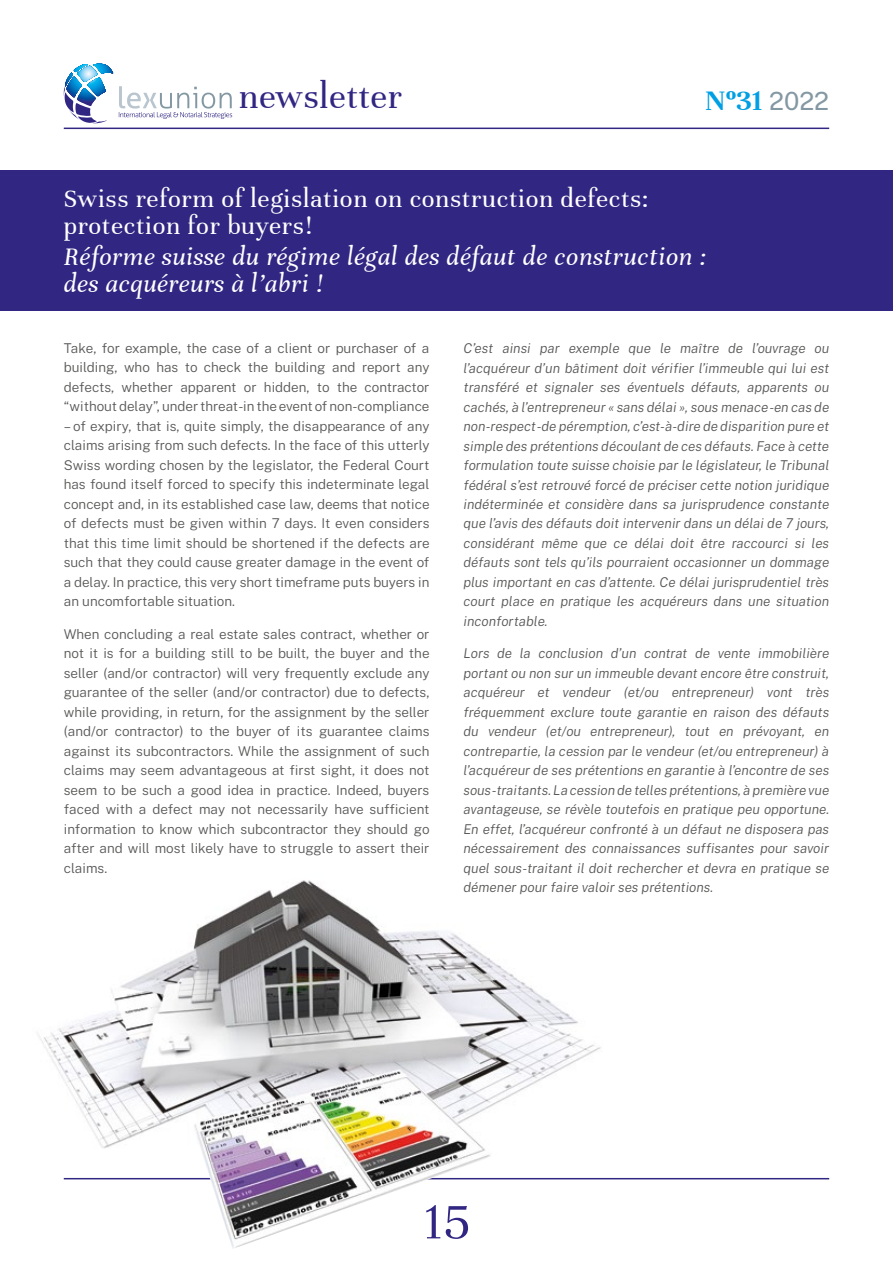
<style>
.page{position:relative;width:893px;height:1263px;background:#fff}
.page>*{position:absolute;margin:0;border:0;box-sizing:border-box;transform-origin:0 0}
.t1{font:54px "Unna";color:#312783}
.t2{font:37.5px "Unna";letter-spacing:.01em;color:#312783}
.t3{font:700 30.3px "Unna";color:#009fe3}
.t4{font:italic 27px/27px "Unna";letter-spacing:.025em;color:#fff}
.t5{font:27px/27px "Unna";letter-spacing:.025em;color:#fff}
.t6{font:italic 100 13.5px/19.5px "Public Sans";color:#575756;text-align:justify}
.t7{font:100 13.5px/19.5px "Public Sans";color:#575756;text-align:justify}
.s1{font-family:"Public Sans";font-weight:100;font-size:25.05px;color:#8498a3}
</style>
<div class="page">
<hr style="left:64px;top:128px;width:765px;height:1px;background:#312783">
<hr style="left:64px;top:1178px;width:765px;height:1px;background:#312783">
<svg style="left:119px;top:86px;width:113px;height:33px"></svg>
<svg style="left:64px;top:64px;width:49px;height:34px"></svg>
<img style="left:38px;top:880px;width:575px;height:369px">
<div style="left:0;top:170px;width:893px;height:140px;background:#312783"></div>
<h2 class="t2" style="left:239px;top:75px;width:165px">newsletter</h2>
<h3 class="t3" style="left:705px;top:83px;width:125px">Nº31 <span class="s1">2022</span></h3>
<h3 class="t5" style="left:64px;top:185px;width:586px">Swiss reform of legislation on construction defects: protection for buyers!</h3>
<h3 class="t4" style="left:64px;top:243px;width:644px">Réforme suisse du régime légal des défaut de construction : des acquéreurs à l’abri !</h3>
<p class="t7" style="left:64px;top:337px;width:367px">Take, for example, the case of a client or purchaser of a building, who has to check the building and report any defects, whether apparent or hidden, to the contractor “without delay”, under threat -in the event of non-compliance</p>
<p class="t7" style="left:64px;top:415px;width:367px">– of expiry, that is, quite simply, the disappearance of any claims arising from such defects. In the face of this utterly Swiss wording chosen by the legislator, the Federal Court has found itself forced to specify this indeterminate legal concept and, in its established case law, deems that notice of defects must be given within 7 days. It even considers that this time limit should be shortened if the defects are such that they could cause greater damage in the event of a delay. In practice, this very short timeframe puts buyers in an uncomfortable situation.</p>
<p class="t7" style="left:64px;top:623px;width:367px">When concluding a real estate sales contract, whether or not it is for a building still to be built, the buyer and the seller (and/or contractor) will very frequently exclude any guarantee of the seller (and/or contractor) due to defects, while providing, in return, for the assignment by the seller (and/or contractor) to the buyer of its guarantee claims against its subcontractors. While the assignment of such claims may seem advantageous at first sight, it does not seem to be such a good idea in practice. Indeed, buyers faced with a defect may not necessarily have sufficient information to know which subcontractor they should go after and will most likely have to struggle to assert their claims.</p>
<p class="t6" style="left:463px;top:338px;width:367px">C’est ainsi par exemple que le maître de l’ouvrage ou l’acquéreur d’un bâtiment doit vérifier l’immeuble qui lui est transféré et signaler ses éventuels défauts, apparents ou cachés, à l’entrepreneur « sans délai », sous menace -en cas de non-respect -de péremption, c’est-à-dire de disparition pure et simple des prétentions découlant de ces défauts. Face à cette formulation toute suisse choisie par le législateur, le Tribunal fédéral s’est retrouvé forcé de préciser cette notion juridique indéterminée et considère dans sa jurisprudence constante que l’avis des défauts doit intervenir dans un délai de 7 jours, considérant même que ce délai doit être raccourci si les défauts sont tels qu’ils pourraient occasionner un dommage plus important en cas d’attente. Ce délai jurisprudentiel très court place en pratique les acquéreurs dans une situation inconfortable.</p>
<p class="t6" style="left:463px;top:643px;width:367px">Lors de la conclusion d’un contrat de vente immobilière portant ou non sur un immeuble devant encore être construit, acquéreur et vendeur (et/ou entrepreneur) vont très fréquemment exclure toute garantie en raison des défauts du vendeur (et/ou entrepreneur), tout en prévoyant, en contrepartie, la cession par le vendeur (et/ou entrepreneur) à l’acquéreur de ses prétentions en garantie à l’encontre de ses sous-traitants. La cession de telles prétentions, à première vue avantageuse, se révèle toutefois en pratique peu opportune.<br>En effet, l’acquéreur confronté à un défaut ne disposera pas nécessairement des connaissances suffisantes pour savoir quel sous-traitant il doit rechercher et devra en pratique se démener pour faire valoir ses prétentions.</p>
<h1 class="t1" style="left:423px;top:1191px;width:49px">15</h1>
</div>
